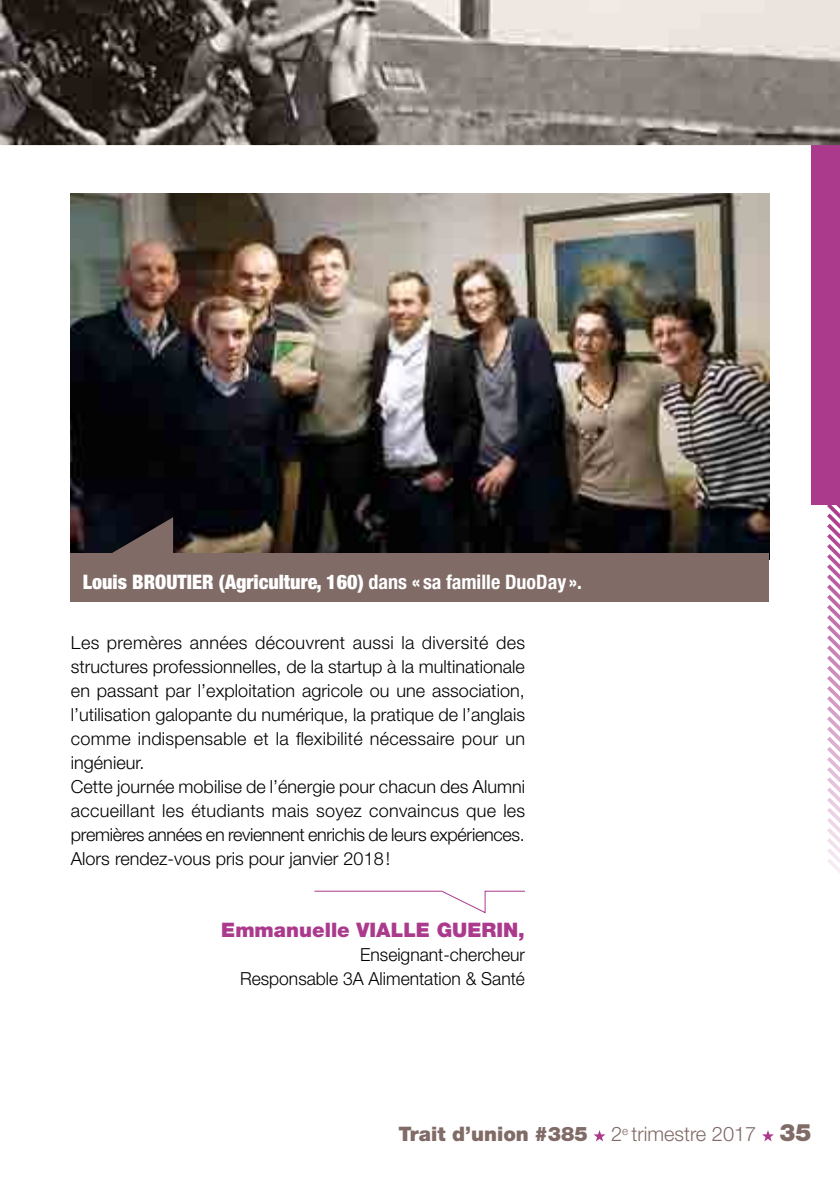
<style>
.page{position:relative;width:840px;height:1191px;background:#fff}
.page>*{position:absolute;margin:0;border:0;box-sizing:border-box;transform-origin:0 0}
.t1{font:900 condensed 20px "Helvetica Neue LT Std";color:#fff}
.t2{font:900 20px "Helvetica Neue LT Std";color:#806b66}
.t3{font:900 20px "Helvetica Neue LT Std";color:#ab3a8d}
.t4{font:300 18px/24px "Helvetica Neue LT Std";color:#000}
.s1{font-weight:700}
.s2{font-weight:300}
.s3{font-size:24px}
</style>
<div class="page">
<div style="left:811px;top:0;width:28px;height:505px;background:#ab3a8d"></div>
<svg style="left:593px;top:1130px;width:12px;height:11px"></svg>
<svg style="left:762px;top:1130px;width:11px;height:11px"></svg>
<svg style="left:827px;top:505px;width:12px;height:367px"></svg>
<img style="left:0;top:0;width:839px;height:145px">
<svg style="left:314px;top:890px;width:211px;height:24px"></svg>
<img style="left:71px;top:193px;width:697px;height:360px">
<div style="left:71px;top:553px;width:697px;height:48px;background:#806b66"></div>
<svg style="left:112px;top:517px;width:61px;height:36px;background:#42393b"></svg>
<p class="t1" style="left:83px;top:570px;width:500px">Louis BROUTIER (Agriculture, 160) <span class="s1">dans « sa famille DuoDay ».</span></p>
<p class="t4" style="left:71px;top:630px;width:455px">Les premères années découvrent aussi la diversité des structures professionnelles, de la startup à la multinationale en passant par l’exploitation agricole ou une association, l’utilisation galopante du numérique, la pratique de l’anglais comme indispensable et la flexibilité nécessaire pour un ingénieur.<br>Cette journée mobilise de l’énergie pour chacun des Alumni accueillant les étudiants mais soyez convaincus que les premières années en reviennent enrichis de leurs expériences.<br>Alors rendez-vous pris pour janvier 2018!</p>
<p class="t3" style="left:221px;top:918px;width:305px">Emmanuelle VIALLE GUERIN,</p>
<p class="t4" style="left:240px;top:942px;width:286px;text-align:right">Enseignant-chercheur<br>Responsable 3A Alimentation &amp; Santé</p>
<p class="t2" style="left:398px;top:1122px;width:414px">Trait d’union #385 <span class="s2">2</span><sup>e</sup> <span class="s2">trimestre 2017</span> <span class="s3">35</span></p>
</div>
